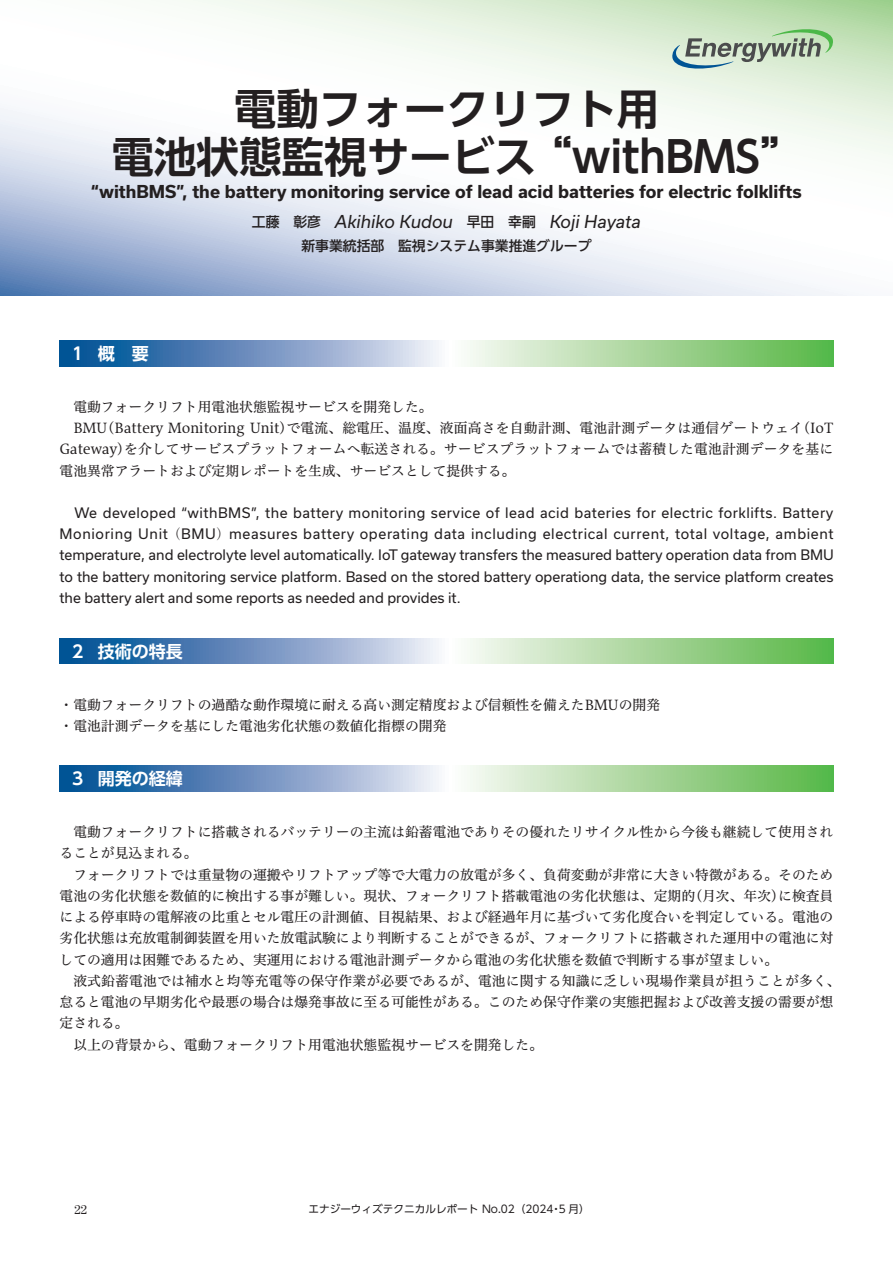
<style>
.page{position:relative;width:893px;height:1263px;background:#fff}
.page>*{position:absolute;margin:0;border:0;box-sizing:border-box;transform-origin:0 0}
.t1{font:700 42.45px/47.8px "UD Shin Go Pro De";color:#231f20;text-align:center}
.t2{font:700 16.95px/29.7px "Usual";color:#231f20;text-align:center}
.t3{font:700 16.95px "UD Shin Go Pro De";color:#fff}
.t4{font:13.8px/21.3px "Hiragino UD Serif Std N W4";color:#231f20}
.t5{font:13.8px/21.3px "Usual";color:#231f20;text-align:justify}
.t6{font:500 13.8px "UD Shin Go Pro";color:#231f20}
.t7{font:12.75px "Century Std";color:#231f20}
.t8{font:10.65px "UD Shin Go Pro";color:#231f20}
.s1{font-family:"UD Shin Go Pro";font-weight:500;font-size:13.8px}
.s2{font-weight:400;font-style:italic}
.s3{font-family:"Ryumin"}
</style>
<div class="page">
<svg style="left:60px;top:341px;width:773px;height:25px;background:#8db7b0"></svg>
<svg style="left:60px;top:638px;width:773px;height:26px;background:#8db7b0"></svg>
<svg style="left:60px;top:766px;width:773px;height:25px;background:#8db7b0"></svg>
<svg style="left:0;top:0;width:893px;height:296px"></svg>
<svg style="left:672px;top:27px;width:161px;height:44px;background:#b3c9b2"></svg>
<h1 class="t1" style="left:112px;top:84px;width:693px">電動フォークリフト用<br>電池状態監視サービス “withBMS”</h1>
<p class="t2" style="left:91px;top:177px;width:712px">“withBMS”, the battery monitoring service of lead acid batteries for electric folklifts<span class="s1">工藤　彰彦　</span><span class="s2">Akihiko Kudou</span> <span class="s1">早田　幸嗣　</span><span class="s2">Koji Hayata</span></p>
<p class="t6" style="left:301px;top:235px;width:292px">新事業統括部　監視システム事業推進グループ</p>
<p class="t3" style="left:72px;top:340px;width:78px">1 概　要</p>
<p class="t4" style="left:73px;top:395px;width:361px">電動フォークリフト用電池状態監視サービスを開発した。</p>
<p class="t4" style="left:73px;top:416px;width:762px">BMU（Battery Monitoring Unit）で電流、総電圧、温度、液面高さを自動計測、電池計測データは通信ゲートウェイ（IoT</p>
<p class="t4" style="left:60px;top:438px;width:775px">Gateway）を介してサービスプラットフォームへ転送される。サービスプラットフォームでは蓄積した電池計測データを基に</p>
<p class="t4" style="left:60px;top:459px;width:458px">電池異常アラートおよび定期レポートを生成、サービスとして提供する。</p>
<p class="t5" style="left:60px;top:502px;width:776px;text-indent:15px">We developed “withBMS”, the battery monitoring service of lead acid bateries for electric forklifts. Battery Monioring Unit <span class="s3">（</span>BMU<span class="s3">）</span>measures battery operating data including electrical current, total voltage, ambient temperature, and electrolyte level automatically. IoT gateway transfers the measured battery operation data from BMU to the battery monitoring service platform. Based on the stored battery operationg data, the service platform creates the battery alert and some reports as needed and provides it.</p>
<p class="t3" style="left:72px;top:637px;width:112px">2 技術の特長</p>
<p class="t4" style="left:60px;top:693px;width:602px">・電動フォークリフトの過酷な動作環境に耐える高い測定精度および信頼性を備えたBMUの開発・電池計測データを基にした電池劣化状態の数値化指標の開発</p>
<p class="t3" style="left:72px;top:765px;width:112px">3 開発の経緯</p>
<p class="t4" style="left:60px;top:820px;width:775px;text-indent:14px">電動フォークリフトに搭載されるバッテリーの主流は鉛蓄電池でありその優れたリサイクル性から今後も継続して使用されることが見込まれる。</p>
<p class="t4" style="left:60px;top:863px;width:775px;text-align:justify;text-indent:14px">フォークリフトでは重量物の運搬やリフトアップ等で大電力の放電が多く、負荷変動が非常に大きい特徴がある。そのため電池の劣化状態を数値的に検出する事が難しい。現状、フォークリフト搭載電池の劣化状態は、定期的（月次、年次）に検査員による停車時の電解液の比重とセル電圧の計測値、目視結果、および経過年月に基づいて劣化度合いを判定している。電池の劣化状態は充放電制御装置を用いた放電試験により判断することができるが、フォークリフトに搭載された運用中の電池に対しての適用は困難であるため、実運用における電池計測データから電池の劣化状態を数値で判断する事が望ましい。</p>
<p class="t4" style="left:73px;top:969px;width:769px">液式鉛蓄電池では補水と均等充電等の保守作業が必要であるが、電池に関する知識に乏しい現場作業員が担うことが多く、</p>
<p class="t4" style="left:60px;top:990px;width:775px">怠ると電池の早期劣化や最悪の場合は爆発事故に至る可能性がある。このため保守作業の実態把握および改善支援の需要が想</p>
<p class="t4" style="left:60px;top:1012px;width:71px">定される。</p>
<p class="t4" style="left:73px;top:1033px;width:471px">以上の背景から、電動フォークリフト用電池状態監視サービスを開発した。</p>
<p class="t7" style="left:74px;top:1202px;width:14px">22</p>
<p class="t8" style="left:308px;top:1200px;width:283px">エナジーウィズテクニカルレポート No.02（2024・5 月）</p>
</div>
